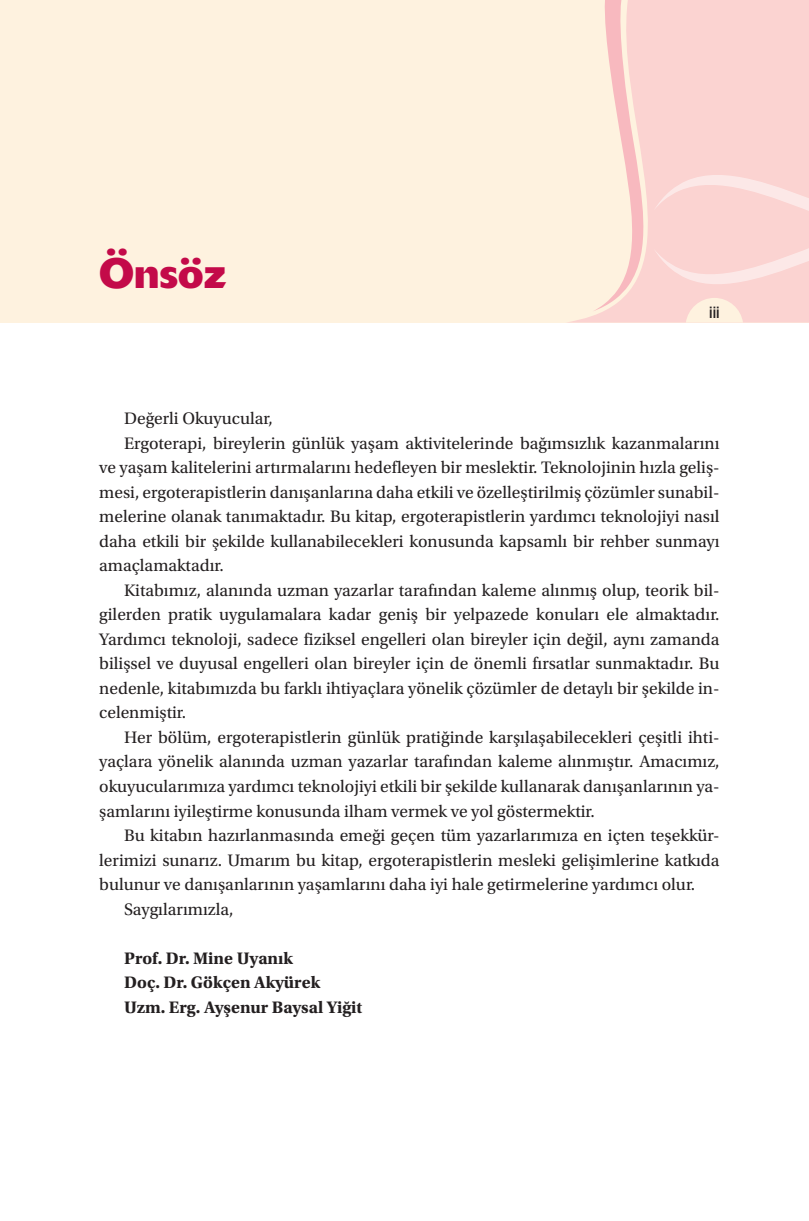
<style>
.page{position:relative;width:809px;height:1221px;background:#fff}
.page>*{position:absolute;margin:0;border:0;box-sizing:border-box;transform-origin:0 0}
.t1{font:700 42px "Delta";color:#c30a49}
.t2{font:17.5px "Utopia Std";color:#231f20}
.t3{font:700 17.5px/24.5px "Utopia Std";color:#231f20}
.t4{font:15.75px "Helvetica 67 Med Cn";color:#231f20}
</style>
<div class="page">
<div style="left:0;top:0;width:809px;height:322px;background:#fef2df"></div>
<svg style="left:592px;top:0;width:217px;height:322px"></svg>
<h1 class="t1" style="left:99px;top:247px;width:128px">Önsöz</h1>
<p class="t4" style="left:709px;top:302px;width:12px">iii</p>
<p class="t2" style="left:124px;top:409px;width:150px">Değerli Okuyucular,</p>
<p class="t2" style="left:124px;top:433px;width:597px">Ergoterapi, bireylerin günlük yaşam aktivitelerinde bağımsızlık kazanmalarını</p>
<p class="t2" style="left:99px;top:458px;width:622px">ve yaşam kalitelerini artırmalarını hedefleyen bir meslektir. Teknolojinin hızla geliş-</p>
<p class="t2" style="left:99px;top:482px;width:622px">mesi, ergoterapistlerin danışanlarına daha etkili ve özelleştirilmiş çözümler sunabil-</p>
<p class="t2" style="left:99px;top:507px;width:622px">melerine olanak tanımaktadır. Bu kitap, ergoterapistlerin yardımcı teknolojiyi nasıl</p>
<p class="t2" style="left:99px;top:531px;width:622px">daha etkili bir şekilde kullanabilecekleri konusunda kapsamlı bir rehber sunmayı</p>
<p class="t2" style="left:99px;top:556px;width:126px">amaçlamaktadır.</p>
<p class="t2" style="left:124px;top:580px;width:597px">Kitabımız, alanında uzman yazarlar tarafından kaleme alınmış olup, teorik bil-</p>
<p class="t2" style="left:99px;top:605px;width:622px">gilerden pratik uygulamalara kadar geniş bir yelpazede konuları ele almaktadır.</p>
<p class="t2" style="left:99px;top:629px;width:622px">Yardımcı teknoloji, sadece fiziksel engelleri olan bireyler için değil, aynı zamanda</p>
<p class="t2" style="left:99px;top:654px;width:622px">bilişsel ve duyusal engelleri olan bireyler için de önemli fırsatlar sunmaktadır. Bu</p>
<p class="t2" style="left:99px;top:678px;width:622px">nedenle, kitabımızda bu farklı ihtiyaçlara yönelik çözümler de detaylı bir şekilde in-</p>
<p class="t2" style="left:99px;top:703px;width:89px">celenmiştir.</p>
<p class="t2" style="left:124px;top:727px;width:597px">Her bölüm, ergoterapistlerin günlük pratiğinde karşılaşabilecekleri çeşitli ihti-</p>
<p class="t2" style="left:99px;top:752px;width:622px">yaçlara yönelik alanında uzman yazarlar tarafından kaleme alınmıştır. Amacımız,</p>
<p class="t2" style="left:99px;top:776px;width:622px">okuyucularımıza yardımcı teknolojiyi etkili bir şekilde kullanarak danışanlarının ya-</p>
<p class="t2" style="left:99px;top:801px;width:497px">şamlarını iyileştirme konusunda ilham vermek ve yol göstermektir.</p>
<p class="t2" style="left:124px;top:825px;width:597px">Bu kitabın hazırlanmasında emeği geçen tüm yazarlarımıza en içten teşekkür-</p>
<p class="t2" style="left:99px;top:850px;width:622px">lerimizi sunarız. Umarım bu kitap, ergoterapistlerin mesleki gelişimlerine katkıda</p>
<p class="t2" style="left:99px;top:874px;width:597px">bulunur ve danışanlarının yaşamlarını daha iyi hale getirmelerine yardımcı olur.</p>
<p class="t2" style="left:124px;top:899px;width:111px">Saygılarımızla,</p>
<p class="t3" style="left:124px;top:945px;width:240px">Prof. Dr. Mine Uyanık<br>Doç. Dr. Gökçen Akyürek<br>Uzm. Erg. Ayşenur Baysal Yiğit</p>
</div>
